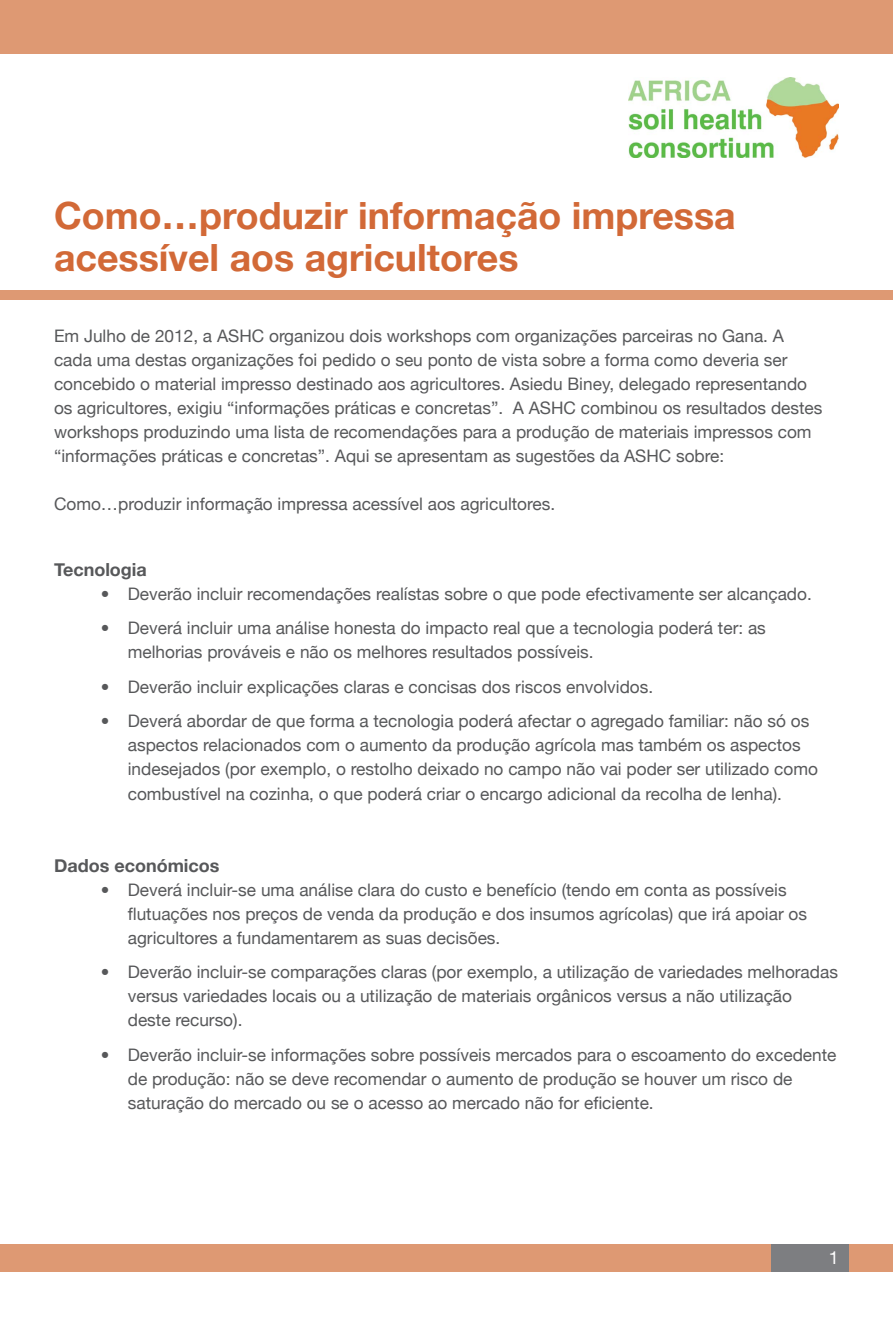
<style>
.page{position:relative;width:893px;height:1319px;background:#fff}
.page>*{position:absolute;margin:0;border:0;box-sizing:border-box;transform-origin:0 0}
.t1{font:700 37.5px/42px "Helvetica Neue";color:#d26937}
.t2{font:700 18px "Helvetica Neue";color:#57585a}
.t3{font:18px "Helvetica Neue";color:#fff}
.t4{font:17.25px/24px "Helvetica Neue";color:#57585a}
</style>
<div class="page">
<div style="left:0;top:1243px;width:893px;height:27px;background:#de9973"></div>
<div style="left:771px;top:1243px;width:78px;height:27px;background:#7d7e81"></div>
<div style="left:0;top:0;width:893px;height:53px;background:#de9973"></div>
<div style="left:0;top:290px;width:893px;height:9px;background:#de9973"></div>
<img style="left:628px;top:77px;width:211px;height:81px">
<p class="t1" style="left:54px;top:194px;width:683px">Como…produzir informação impressa acessível aos agricultores</p>
<p class="t4" style="left:54px;top:323px;width:770px">Em Julho de 2012, a ASHC organizou dois workshops com organizações parceiras no Gana. A cada uma destas organizações foi pedido o seu ponto de vista sobre a forma como deveria ser concebido o material impresso destinado aos agricultores. Asiedu Biney, delegado representando os agricultores, exigiu “informações práticas e concretas”. A ASHC combinou os resultados destes workshops produzindo uma lista de recomendações para a produção de materiais impressos com “informações práticas e concretas”. Aqui se apresentam as sugestões da ASHC sobre:</p>
<p class="t4" style="left:54px;top:491px;width:503px">Como…produzir informação impressa acessível aos agricultores.</p>
<p class="t2" style="left:54px;top:558px;width:94px">Tecnologia</p>
<p class="t4" style="left:101px;top:581px;width:713px">• Deverão incluir recomendações realístas sobre o que pode efectivamente ser alcançado.</p>
<p class="t4" style="left:128px;top:616px;width:640px;text-indent:-27px">• Deverá incluir uma análise honesta do impacto real que a tecnologia poderá ter: as melhorias prováveis e não os melhores resultados possíveis.</p>
<p class="t4" style="left:101px;top:674px;width:554px">• Deverão incluir explicações claras e concisas dos riscos envolvidos.</p>
<p class="t4" style="left:128px;top:709px;width:692px;text-indent:-27px">• Deverá abordar de que forma a tecnologia poderá afectar o agregado familiar: não só os aspectos relacionados com o aumento da produção agrícola mas também os aspectos indesejados (por exemplo, o restolho deixado no campo não vai poder ser utilizado como combustível na cozinha, o que poderá criar o encargo adicional da recolha de lenha).</p>
<p class="t2" style="left:54px;top:853px;width:167px">Dados económicos</p>
<p class="t4" style="left:128px;top:877px;width:681px;text-indent:-27px">• Deverá incluir-se uma análise clara do custo e benefício (tendo em conta as possíveis flutuações nos preços de venda da produção e dos insumos agrícolas) que irá apoiar os agricultores a fundamentarem as suas decisões.</p>
<p class="t4" style="left:128px;top:959px;width:712px;text-indent:-27px">• Deverão incluir-se comparações claras (por exemplo, a utilização de variedades melhoradas versus variedades locais ou a utilização de materiais orgânicos versus a não utilização deste recurso).</p>
<p class="t4" style="left:128px;top:1042px;width:710px;text-indent:-27px">• Deverão incluir-se informações sobre possíveis mercados para o escoamento do excedente de produção: não se deve recomendar o aumento de produção se houver um risco de saturação do mercado ou se o acesso ao mercado não for eficiente.</p>
<p class="t3" style="left:829px;top:1246px;width:12px">1</p>
</div>
